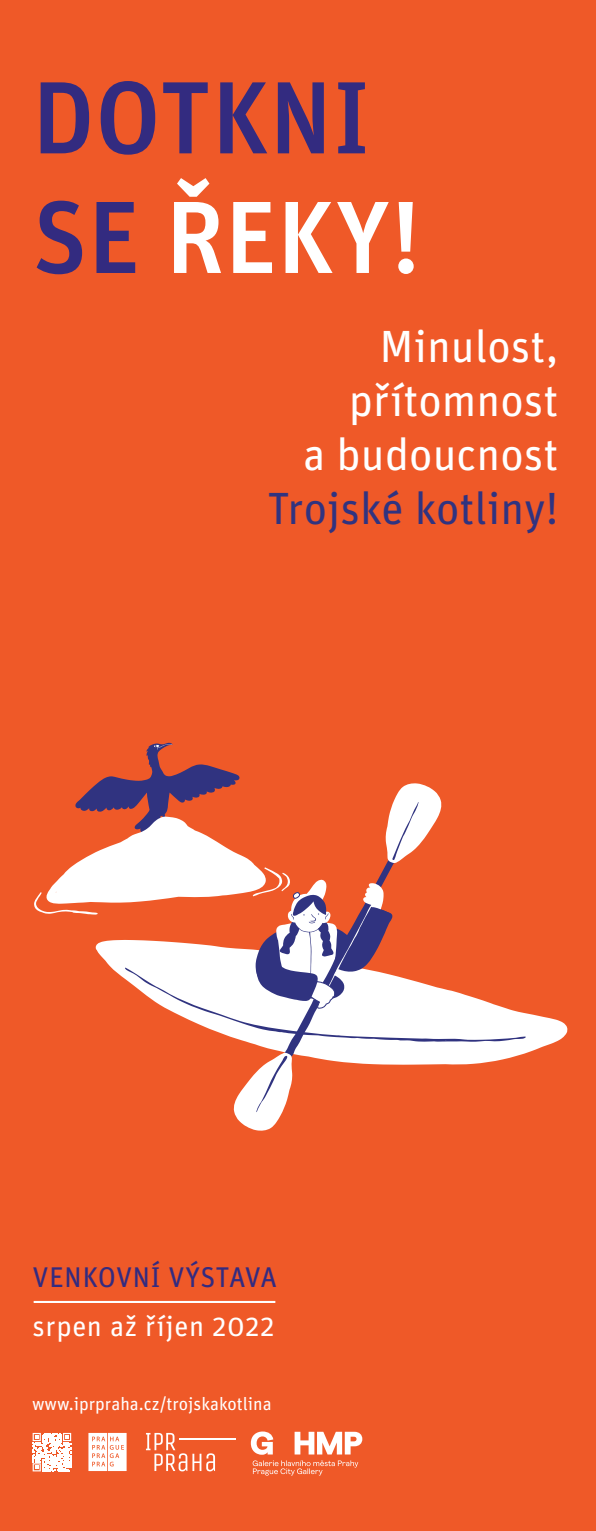
<style>
.page{position:relative;width:596px;height:1531px;background:#fff}
.page>*{position:absolute;margin:0;border:0;box-sizing:border-box;transform-origin:0 0}
.t1{font:500 102.6px "Unit Pro";color:#fff}
.t2{font:500 102.6px "Unit Pro";color:#332b80}
.t3{font:45.2px "Unit Pro";color:#fff}
.t4{font:45.2px "Unit Pro";color:#303380}
.t5{font:28.6px "Unit Pro";letter-spacing:.02em;color:#fff}
.t6{font:28.6px "Unit Pro";color:#332b80}
.t7{font:18px "Unit Pro";color:#fff}
.s1{color:#332b80}
</style>
<div class="page">
<div style="left:0;top:0;width:595px;height:1531px;background:#ef5928"></div>
<div style="left:34px;top:1301px;width:241px;height:1px;border:1px solid #fff"></div>
<svg style="left:525px;top:1013px;width:42px;height:41px;fill:#fff"></svg>
<svg style="left:34px;top:743px;width:491px;height:388px"></svg>
<svg style="left:146px;top:1433px;width:69px;height:38px"></svg>
<hr style="left:179px;top:1438px;width:56px;height:2px;background:#fff">
<svg style="left:88px;top:1433px;width:38px;height:38px"></svg>
<svg style="left:33px;top:1433px;width:38px;height:38px"></svg>
<svg style="left:251px;top:1431px;width:111px;height:23px"></svg>
<svg style="left:252px;top:1460px;width:106px;height:15px"></svg>
<p class="t2" style="left:33px;top:44px;width:339px">DOTKNI</p>
<p class="t1" style="left:33px;top:164px;width:389px"><span class="s1">SE</span> ŘEKY!</p>
<p class="t3" style="left:379px;top:315px;width:180px">Minulost,</p>
<p class="t3" style="left:348px;top:369px;width:211px">přítomnost</p>
<p class="t3" style="left:303px;top:423px;width:256px">a budoucnost</p>
<p class="t4" style="left:267px;top:477px;width:292px">Trojské kotliny!</p>
<p class="t6" style="left:33px;top:1257px;width:245px">VENKOVNÍ VÝSTAVA</p>
<p class="t5" style="left:33px;top:1306px;width:243px">srpen až říjen 2022</p>
<p class="t7" style="left:32px;top:1391px;width:241px">www.iprpraha.cz/trojskakotlina</p>
</div>
